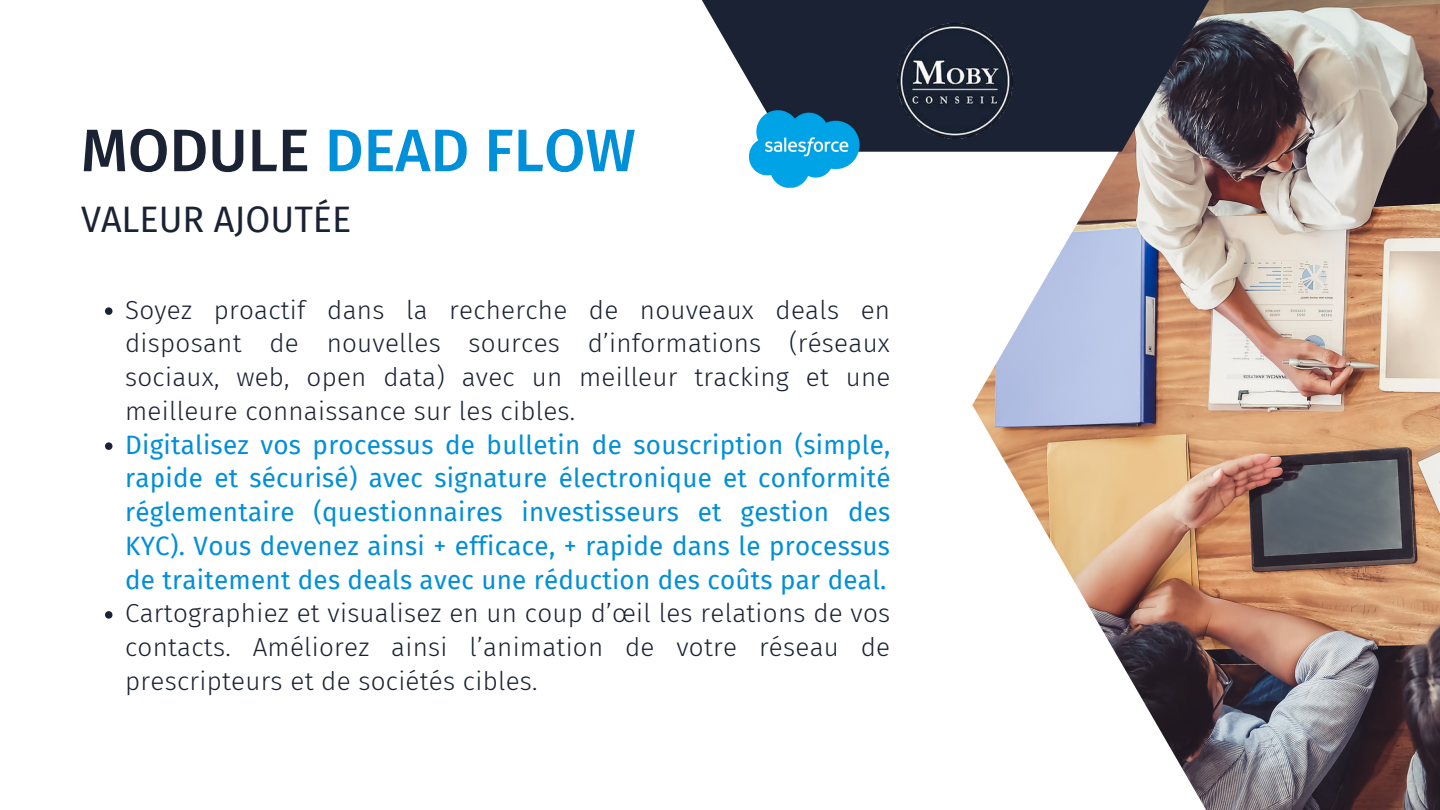
<style>
.page{position:relative;width:1440px;height:810px;background:#fff}
.page>*{position:absolute;margin:0;border:0;box-sizing:border-box;transform-origin:0 0}
.t1{font:500 60px "Fira Sans";color:#008fd9}
.t2{font:36px "Fira Sans";color:#1b2233}
.t3{font:300 26px/33.8px "Fira Sans";letter-spacing:.01em;color:#1b2233;text-align:justify}
.t4{font:26px/33.8px "Fira Sans";letter-spacing:.01em;color:#008fd9;text-align:justify}
.s1{color:#1b2233}
</style>
<div class="page">
<svg style="left:105px;top:307px;width:7px;height:8px"></svg>
<svg style="left:105px;top:442px;width:7px;height:8px"></svg>
<svg style="left:105px;top:611px;width:7px;height:8px"></svg>
<img style="left:972px;top:0;width:468px;height:810px">
<svg style="left:702px;top:0;width:545px;height:152px;background:#3c3f4d"></svg>
<img style="left:891px;top:16px;width:129px;height:129px">
<img style="left:750px;top:111px;width:109px;height:76px">
<h1 class="t1" style="left:81px;top:115px;width:556px"><span class="s1">MODULE</span> DEAD FLOW</h1>
<h2 class="t2" style="left:81px;top:198px;width:272px">VALEUR AJOUTÉE</h2>
<p class="t3" style="left:125px;top:293px;width:767px">Soyez proactif dans la recherche de nouveaux deals en disposant de nouvelles sources d’informations (réseaux sociaux, web, open data) avec un meilleur tracking et une meilleure connaissance sur les cibles.</p>
<p class="t4" style="left:125px;top:428px;width:767px">Digitalisez vos processus de bulletin de souscription (simple, rapide et sécurisé) avec signature électronique et conformité réglementaire (questionnaires investisseurs et gestion des KYC). Vous devenez ainsi + efficace, + rapide dans le processus de traitement des deals avec une réduction des coûts par deal.</p>
<p class="t3" style="left:125px;top:597px;width:767px">Cartographiez et visualisez en un coup d’œil les relations de vos contacts. Améliorez ainsi l’animation de votre réseau de prescripteurs et de sociétés cibles.</p>
</div>
